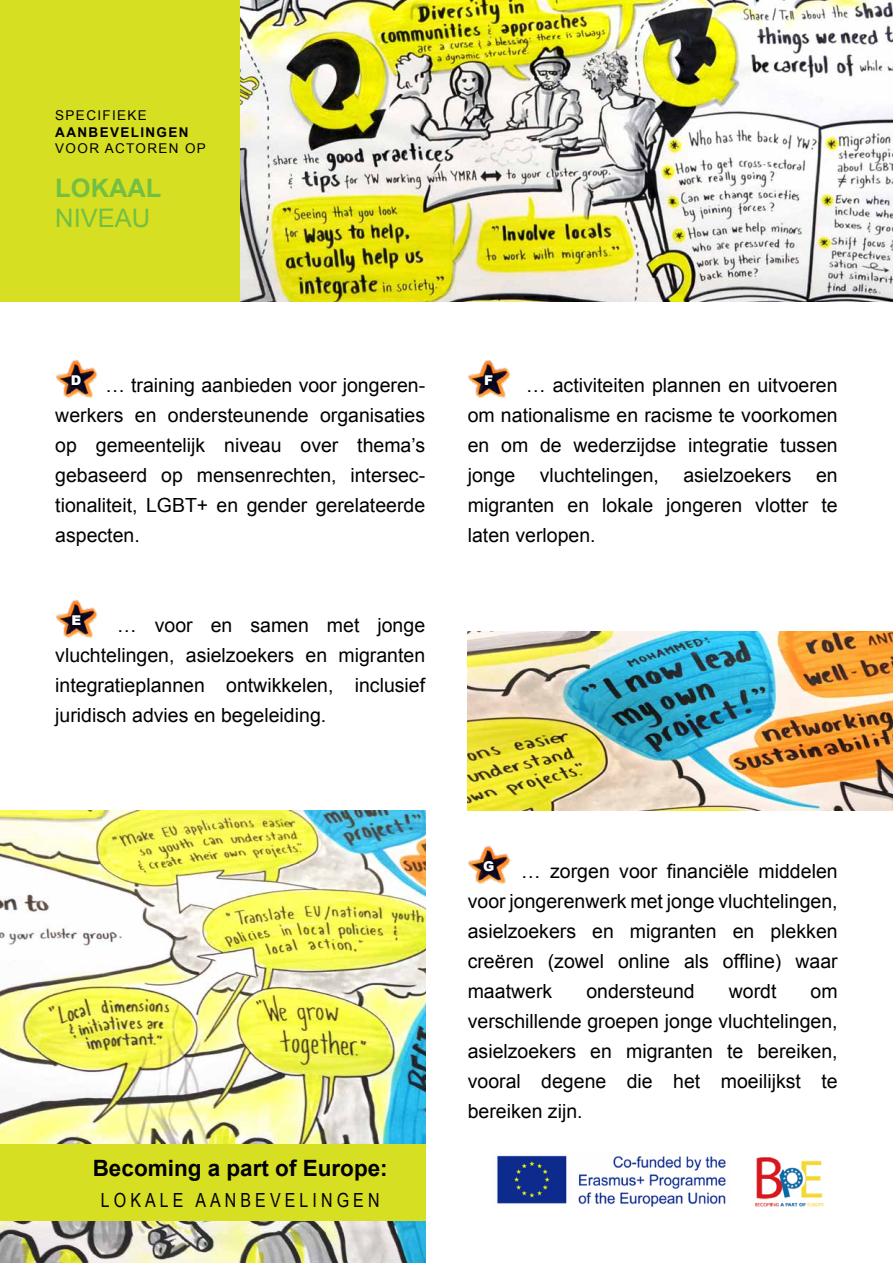
<style>
.page{position:relative;width:893px;height:1263px;background:#fff}
.page>*{position:absolute;margin:0;border:0;box-sizing:border-box;transform-origin:0 0}
.t1{font:700 25.5px "Arial";color:#72bf44}
.t2{font:25.5px "Arial";color:#72bf44}
.t3{font:700 22.5px "Arial";color:#000}
.t4{font:19.5px/30px "Arial";color:#000;text-align:justify}
.t5{font:19.5px "Arial Narrow";letter-spacing:.21em;color:#000}
.t6{font:13.5px "Arial";letter-spacing:.1em;color:#000}
.t7{font:700 13.5px "Arial";letter-spacing:.1em;color:#000}
.t8{font:900 13.5px "Arial";color:#fff}
</style>
<div class="page">
<div style="left:0;top:0;width:240px;height:302px;background:#d7df23"></div>
<img style="left:240px;top:0;width:653px;height:302px">
<img style="left:0;top:810px;width:425px;height:453px">
<img style="left:468px;top:631px;width:425px;height:179px">
<img style="left:755px;top:1157px;width:69px;height:50px">
<img style="left:497px;top:1155px;width:229px;height:52px">
<div style="left:0;top:1144px;width:425px;height:77px;background:#d7df23"></div>
<img style="left:56px;top:360px;width:42px;height:38px">
<img style="left:56px;top:600px;width:42px;height:38px">
<img style="left:468px;top:360px;width:43px;height:38px">
<img style="left:468px;top:846px;width:43px;height:38px">
<p class="t6" style="left:55px;top:107px;width:93px">SPECIFIEKE</p>
<p class="t7" style="left:55px;top:123px;width:135px">AANBEVELINGEN</p>
<p class="t6" style="left:55px;top:139px;width:152px">VOOR ACTOREN OP</p>
<h1 class="t1" style="left:55px;top:171px;width:108px">LOKAAL</h1>
<h1 class="t2" style="left:55px;top:201px;width:96px">NIVEAU</h1>
<p class="t4" style="left:55px;top:371px;width:371px;text-indent:16px"><sup>D</sup> … training aanbieden voor jongeren&shy;werkers en ondersteunende organisaties op gemeentelijk niveau over thema’s gebaseerd op mensenrechten, intersec&shy;tionaliteit, LGBT+ en gender gerelateerde aspecten.</p>
<p class="t8" style="left:71px;top:611px;width:11px">E</p>
<p class="t4" style="left:55px;top:611px;width:371px;text-indent:62px">… voor en samen met jonge vluchtelingen, asielzoekers en migranten integratieplannen ontwikkelen, inclusief juridisch advies en begeleiding.</p>
<p class="t8" style="left:484px;top:371px;width:11px">F</p>
<p class="t4" style="left:468px;top:371px;width:371px;text-indent:58px">… activiteiten plannen en uitvoeren om nationalisme en racisme te voorkomen en om de wederzijdse integratie tussen jonge vluchtelingen, asielzoekers en migranten en lokale jongeren vlotter te laten verlopen.</p>
<p class="t3" style="left:93px;top:1153px;width:297px">Becoming a part of Europe:</p>
<p class="t5" style="left:101px;top:1186px;width:280px">LOKALE AANBEVELINGEN</p>
<p class="t8" style="left:483px;top:857px;width:13px">G</p>
<p class="t4" style="left:468px;top:857px;width:371px;text-indent:54px">… zorgen voor financiële middelen voor jongerenwerk met jonge vluchtelingen, asielzoekers en migranten en plekken creëren (zowel online als offline) waar maatwerk</p>
<p class="t4" style="left:586px;top:977px;width:110px">ondersteund</p>
<p class="t4" style="left:729px;top:977px;width:49px">wordt</p>
<p class="t4" style="left:468px;top:977px;width:371px;text-indent:343px">om verschillende groepen jonge vluchtelingen, asielzoekers en migranten te bereiken, vooral degene die het moeilijkst te bereiken zijn.</p>
</div>
